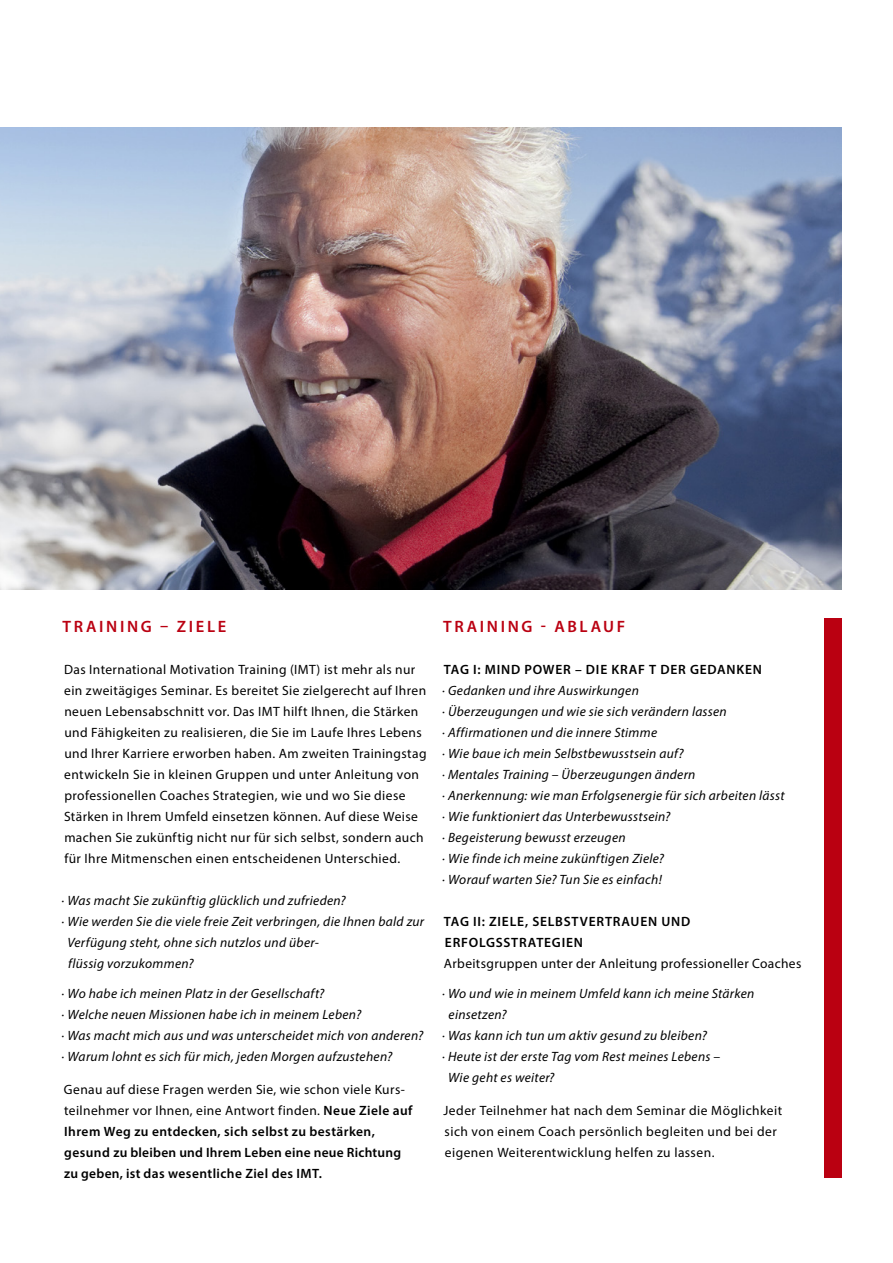
<style>
.page{position:relative;width:893px;height:1263px;background:#fff}
.page>*{position:absolute;margin:0;border:0;box-sizing:border-box;transform-origin:0 0}
.t1{font:600 16.5px "Myriad Pro";letter-spacing:.16em;color:#ba0011}
.t2{font:italic 13.5px/21px "Myriad Pro";letter-spacing:.025em;color:#000}
.t3{font:13.5px/21px "Myriad Pro";letter-spacing:.03em;color:#000}
.t4{font:600 13.5px/21px "Myriad Pro";letter-spacing:.035em;color:#000}
.t5{font:600 13.5px/21px "Myriad Pro";letter-spacing:.06em;color:#000}
.s1{font-weight:400}
</style>
<div class="page">
<div style="left:825px;top:618px;width:17px;height:560px;background:#ba0011"></div>
<img style="left:0;top:128px;width:842px;height:462px">
<p class="t1" style="left:63px;top:616px;width:165px">TRAINING – ZIELE</p>
<p class="t3" style="left:64px;top:658px;width:364px">Das International Motivation Training (IMT) ist mehr als nur ein zweitägiges Seminar. Es bereitet Sie zielgerecht auf Ihren neuen Lebensabschnitt vor. Das IMT hilft Ihnen, die Stärken und Fähigkeiten zu realisieren, die Sie im Laufe Ihres Lebens und Ihrer Karriere erworben haben. Am zweiten Trainingstag entwickeln Sie in kleinen Gruppen und unter Anleitung von professionellen Coaches Strategien, wie und wo Sie diese Stärken in Ihrem Umfeld einsetzen können. Auf diese Weise machen Sie zukünftig nicht nur für sich selbst, sondern auch für Ihre Mitmenschen einen entscheidenen Unterschied.</p>
<p class="t2" style="left:62px;top:889px;width:286px">· Was macht Sie zukünftig glücklich und zufrieden?</p>
<p class="t2" style="left:62px;top:910px;width:364px">· Wie werden Sie die viele freie Zeit verbringen, die Ihnen bald zur</p>
<p class="t2" style="left:67px;top:931px;width:253px">Verfügung steht, ohne sich nutzlos und über-</p>
<p class="t2" style="left:68px;top:952px;width:127px">flüssig vorzukommen?</p>
<p class="t2" style="left:62px;top:982px;width:363px">· Wo habe ich meinen Platz in der Gesellschaft?<br>· Welche neuen Missionen habe ich in meinem Leben?<br>· Was macht mich aus und was unterscheidet mich von anderen? · Warum lohnt es sich für mich, jeden Morgen aufzustehen?</p>
<p class="t4" style="left:64px;top:1078px;width:350px"><span class="s1">Genau auf diese Fragen werden Sie, wie schon viele Kurs&shy;teilnehmer vor Ihnen, eine Antwort finden.</span> Neue Ziele auf Ihrem Weg zu entdecken, sich selbst zu bestärken, gesund zu bleiben und Ihrem Leben eine neue Richtung zu geben, ist das wesentliche Ziel des IMT.</p>
<p class="t1" style="left:443px;top:616px;width:184px">TRAINING - ABLAUF</p>
<p class="t5" style="left:444px;top:658px;width:320px">TAG I: MIND POWER – DIE KRAF T DER GEDANKEN</p>
<p class="t2" style="left:442px;top:679px;width:344px">· Gedanken und ihre Auswirkungen<br>· Überzeugungen und wie sie sich verändern lassen<br>· Affirmationen und die innere Stimme<br>· Wie baue ich mein Selbstbewusstsein auf?<br>· Mentales Training – Überzeugungen ändern<br>· Anerkennung: wie man Erfolgsenergie für sich arbeiten lässt · Wie funktioniert das Unterbewusstsein?<br>· Begeisterung bewusst erzeugen<br>· Wie finde ich meine zukünftigen Ziele?<br>· Worauf warten Sie? Tun Sie es einfach!</p>
<p class="t5" style="left:444px;top:910px;width:248px">TAG II: ZIELE, SELBSTVERTRAUEN UND<br>ERFOLGSSTRATEGIEN</p>
<p class="t3" style="left:444px;top:952px;width:359px">Arbeitsgruppen unter der Anleitung professioneller Coaches</p>
<p class="t2" style="left:442px;top:982px;width:314px">· Wo und wie in meinem Umfeld kann ich meine Stärken</p>
<p class="t2" style="left:449px;top:1003px;width:60px">einsetzen?</p>
<p class="t2" style="left:442px;top:1024px;width:266px">· Was kann ich tun um aktiv gesund zu bleiben?</p>
<p class="t2" style="left:442px;top:1045px;width:279px">· Heute ist der erste Tag vom Rest meines Lebens –</p>
<p class="t2" style="left:448px;top:1066px;width:108px">Wie geht es weiter?</p>
<p class="t3" style="left:443px;top:1099px;width:340px">Jeder Teilnehmer hat nach dem Seminar die Möglichkeit sich von einem Coach persönlich begleiten und bei der eigenen Weiterentwicklung helfen zu lassen.</p>
</div>
